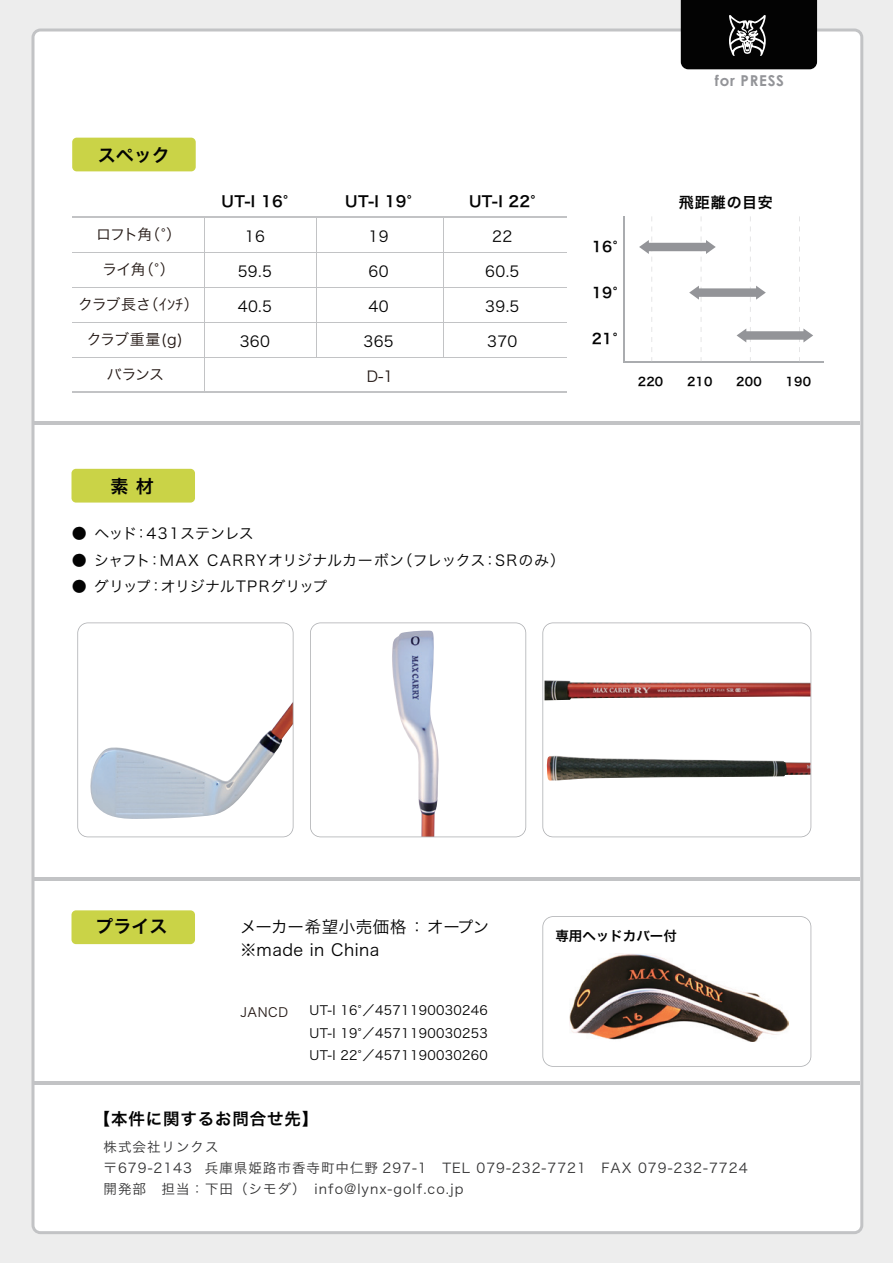
<style>
.page{position:relative;width:893px;height:1263px;background:#ededed}
.page>*{position:absolute;margin:0;border:0;box-sizing:border-box;transform-origin:0 0}
.t1{font:18px "Hira Kaku Pro W6 90 pv RKSJ H";color:#030303}
.t2{font:16.5px/22.5px "Hira Kaku Pro W3 90 pv RKSJ H";letter-spacing:.03em;color:#030303}
.t3{font:16.5px "Hira Kaku Pro W6 90 pv RKSJ H";letter-spacing:.05em;color:#030303}
.t4{font:15px "Hira Kaku Pro W3 90 pv RKSJ H";letter-spacing:.025em;color:#030303}
.t5{font:15px "Hira Kaku Pro W3 90 pv RKSJ H";letter-spacing:-.05em;color:#221713}
.t6{font:15px "Hira Kaku Pro W6 90 pv RKSJ H";letter-spacing:.025em;color:#030303}
.t7{font:15px "Hira Kaku Pro W3 90 pv RKSJ H";letter-spacing:.05em;color:#030303}
.t8{font:15px "Hira Kaku Pro W3 90 pv RKSJ H";letter-spacing:.005em;color:#030303}
.t9{font:700 15px "Century Gothic";letter-spacing:.05em;color:#939498}
.t10{font:14.25px "Hira Kaku Pro W6 90 pv RKSJ H";color:#030303}
.t11{font:13.5px/21px "Hira Kaku Pro W3 90 pv RKSJ H";letter-spacing:.075em;color:#333334}
.t12{font:13.5px "Hira Kaku Pro W6 90 pv RKSJ H";color:#030303}
.t13{font:12.75px/22.5px "Hira Kaku Pro W3 90 pv RKSJ H";letter-spacing:.025em;color:#030303}
.t14{font:12.75px "Hira Kaku Pro W3 90 pv RKSJ H";letter-spacing:.05em;color:#221713}
.t15{font:11.7px "Hira Kaku Pro W6 90 pv RKSJ H";letter-spacing:.025em;color:#030303}
</style>
<div class="page">
<div style="left:32px;top:29px;width:831px;height:1205px;background:#fff"></div>
<svg style="left:681px;top:0;width:136px;height:69px;background:#121212"></svg>
<hr style="left:33px;top:1082px;width:827px;height:3px;background:#c2c3c5">
<hr style="left:33px;top:421px;width:827px;height:3px;background:#c2c3c5">
<hr style="left:33px;top:878px;width:827px;height:3px;background:#c2c3c5">
<div style="left:71px;top:910px;width:124px;height:34px;background:#cad347;border-radius:4px"></div>
<div style="left:71px;top:469px;width:124px;height:34px;background:#cad347;border-radius:4px"></div>
<div style="left:72px;top:138px;width:124px;height:33px;background:#cad347;border-radius:4px"></div>
<hr style="left:72px;top:216px;width:495px;height:2px;background:#c2c3c5">
<hr style="left:624px;top:362px;width:200px;height:1px;background:#aaacaf">
<hr style="left:623px;top:216px;width:2px;height:147px;background:#aaacaf">
<hr style="left:72px;top:252px;width:495px;height:1px;background:#c2c3c5">
<hr style="left:72px;top:287px;width:495px;height:1px;background:#c2c3c5">
<hr style="left:72px;top:322px;width:495px;height:1px;background:#c2c3c5">
<hr style="left:72px;top:357px;width:495px;height:1px;background:#c2c3c5">
<hr style="left:72px;top:392px;width:495px;height:1px;background:#c2c3c5">
<hr style="left:204px;top:217px;width:1px;height:175px;background:#c2c3c5">
<hr style="left:317px;top:217px;width:1px;height:141px;background:#c2c3c5">
<hr style="left:443px;top:217px;width:1px;height:141px;background:#c2c3c5">
<svg style="left:310px;top:622px;width:216px;height:215px;background:#f4f4f7"></svg>
<svg style="left:77px;top:622px;width:216px;height:215px;background:#eeeff2"></svg>
<div style="left:542px;top:622px;width:269px;height:215px;background:#fff"></div>
<img style="left:544px;top:680px;width:266px;height:20px">
<img style="left:546px;top:756px;width:264px;height:25px">
<div style="left:542px;top:916px;width:269px;height:151px;background:#fff"></div>
<svg style="left:639px;top:216px;width:174px;height:146px;background:#f6f6f6"></svg>
<img style="left:569px;top:953px;width:219px;height:88px">
<h1 class="t1" style="left:98px;top:139px;width:73px">スペック</h1>
<p class="t5" style="left:96px;top:221px;width:58px">ロフト角</p>
<p class="t5" style="left:139px;top:256px;width:37px">) (°</p>
<p class="t5" style="left:145px;top:221px;width:37px">) (°</p>
<p class="t5" style="left:102px;top:256px;width:45px">ライ角</p>
<p class="t5" style="left:78px;top:291px;width:74px">クラブ長さ</p>
<p class="t5" style="left:87px;top:326px;width:98px">クラブ重量 g( (</p>
<p class="t5" style="left:107px;top:361px;width:59px">バランス</p>
<p class="t5" style="left:143px;top:291px;width:57px">（ｲﾝﾁ(</p>
<p class="t6" style="left:222px;top:188px;width:68px">UT I- 16°</p>
<p class="t4" style="left:245px;top:223px;width:22px">16</p>
<p class="t4" style="left:238px;top:258px;width:36px">59.5</p>
<p class="t4" style="left:238px;top:293px;width:36px">40.5</p>
<p class="t4" style="left:240px;top:328px;width:32px">360</p>
<h1 class="t1" style="left:110px;top:470px;width:45px">素材</h1>
<p class="t4" style="left:72px;top:520px;width:16px">●</p>
<p class="t4" style="left:94px;top:520px;width:44px">ヘッド</p>
<p class="t4" style="left:134px;top:520px;width:121px">：431ステンレス</p>
<p class="t6" style="left:345px;top:188px;width:68px">UT I- 19°</p>
<p class="t4" style="left:369px;top:223px;width:22px">19</p>
<p class="t4" style="left:369px;top:258px;width:22px">60</p>
<p class="t4" style="left:369px;top:293px;width:22px">40</p>
<p class="t4" style="left:363px;top:328px;width:32px">365</p>
<p class="t5" style="left:367px;top:363px;width:28px">D-1</p>
<p class="t6" style="left:469px;top:188px;width:68px">UT I- 22°</p>
<p class="t4" style="left:492px;top:223px;width:22px">22</p>
<p class="t4" style="left:485px;top:258px;width:36px">60.5</p>
<p class="t4" style="left:485px;top:293px;width:36px">39.5</p>
<p class="t4" style="left:487px;top:328px;width:32px">370</p>
<p class="t4" style="left:72px;top:546px;width:16px">●</p>
<p class="t4" style="left:72px;top:573px;width:16px">●</p>
<p class="t4" style="left:94px;top:546px;width:58px">シャフト</p>
<p class="t4" style="left:160px;top:546px;width:41px">MAX</p>
<p class="t4" style="left:147px;top:546px;width:16px">：</p>
<p class="t7" style="left:207px;top:546px;width:199px">CARRYオリジナルカーボン</p>
<p class="t4" style="left:397px;top:546px;width:89px">（フレックス</p>
<p class="t4" style="left:495px;top:546px;width:72px">SRのみ(</p>
<p class="t4" style="left:482px;top:546px;width:16px">：</p>
<p class="t8" style="left:161px;top:573px;width:168px">オリジナルTPRグリップ</p>
<p class="t4" style="left:94px;top:573px;width:58px">グリップ</p>
<p class="t4" style="left:148px;top:573px;width:16px">：</p>
<p class="t9" style="left:715px;top:71px;width:71px">for PRESS</p>
<p class="t10" style="left:592px;top:234px;width:27px">16°</p>
<p class="t10" style="left:592px;top:279px;width:27px">19°</p>
<p class="t10" style="left:592px;top:325px;width:27px">21°</p>
<p class="t6" style="left:679px;top:189px;width:95px">飛距離の目安</p>
<p class="t15" style="left:638px;top:371px;width:27px">220</p>
<p class="t15" style="left:687px;top:371px;width:27px">210</p>
<p class="t15" style="left:736px;top:371px;width:27px">200</p>
<p class="t15" style="left:786px;top:371px;width:27px">190</p>
<h1 class="t1" style="left:96px;top:910px;width:73px">プライス</h1>
<p class="t2" style="left:240px;top:914px;width:251px">メーカー希望小売価格：オープン※made in China</p>
<p class="t14" style="left:240px;top:1001px;width:49px">JANCD</p>
<p class="t13" style="left:310px;top:998px;width:180px">UT I- 16°／4571190030246</p>
<p class="t13" style="left:310px;top:1020px;width:180px">UT I- 19°／4571190030253<br>UT I- 22°／4571190030260</p>
<p class="t3" style="left:94px;top:1104px;width:226px">【本件に関するお問合せ先【</p>
<p class="t11" style="left:104px;top:1135px;width:117px">株式会社リンクス</p>
<p class="t12" style="left:555px;top:924px;width:123px">専用ヘッドカバー付</p>
<p class="t11" style="left:314px;top:1156px;width:157px;text-indent:-211px">〒679-2143　兵庫県姫路市香寺町中仁野 297-1　TEL info@lynx-golf.co.jp</p>
<p class="t11" style="left:476px;top:1156px;width:157px">079-232-7721　FAX</p>
<p class="t11" style="left:638px;top:1156px;width:111px">079-232-7724</p>
<p class="t11" style="left:104px;top:1177px;width:204px">開発部　担当：下田（シモダ）</p>
</div>
